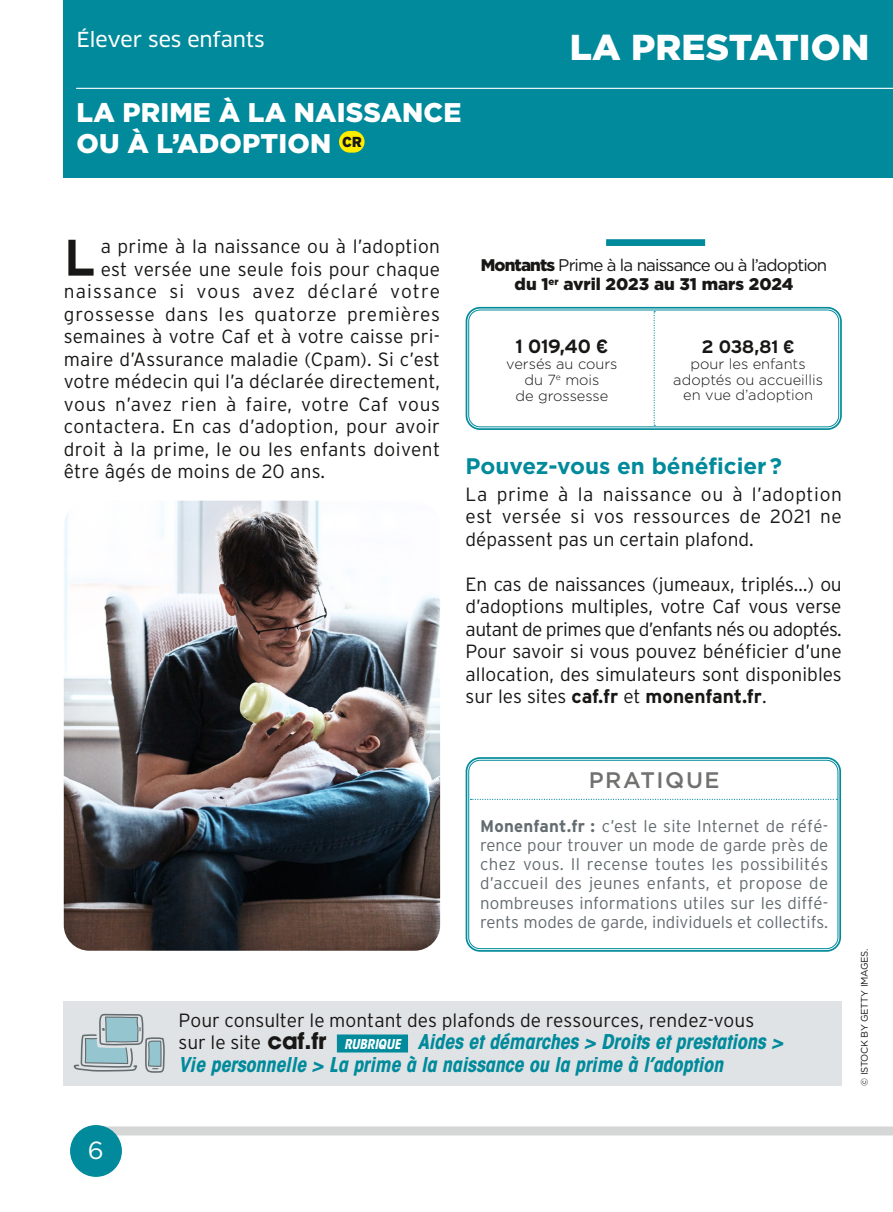
<style>
.page{position:relative;width:893px;height:1212px;background:#fff}
.page>*{position:absolute;margin:0;border:0;box-sizing:border-box;transform-origin:0 0}
.t1{font:700 51.3px "Interstate";color:#181716}
.t2{font:900 36px "Gotham";letter-spacing:.005em;color:#fff}
.t3{font:900 27px/31.5px "Gotham";letter-spacing:.005em;color:#fff}
.t4{font:24.75px "Gotham";color:#fff}
.t5{font:700 22.5px "Gotham";color:#008a9b}
.t6{font:500 22.5px "Gotham";letter-spacing:.07em;color:#717170}
.t7{font:italic 700 condensed 20.25px/22.5px "ITC Avant Garde Std";letter-spacing:-.01em;color:#008a9b}
.t8{font:20.25px "Clan OT News";letter-spacing:-.01em;color:#fff;scale:1.05 1}
.t9{font:300 19.12px/22.5px "Interstate";letter-spacing:.01em;color:#181716;text-align:justify}
.t10{font:300 19.12px "Interstate";letter-spacing:.04em;color:#181716}
.t11{font:300 19.12px "Interstate";letter-spacing:.035em;color:#181716}
.t12{font:300 19.12px "Interstate";letter-spacing:.06em;color:#181716}
.t13{font:700 19.12px "Interstate";color:#181716}
.t14{font:700 18px "Interstate";color:#181716}
.t15{font:300 16.88px/19.1px "Interstate";color:#636c70;text-align:justify}
.t16{font:900 16.88px/19.1px "Gotham";color:#181716;text-align:center}
.t17{font:300 14.62px/15.8px "Gotham";color:#181716;text-align:center}
.t18{font:9.45px "Gotham";letter-spacing:-.025em;color:#181716}
.s1{font-weight:400}
.s2{font-weight:700}
.s3{font-family:"Interstate";font-weight:300;font-style:normal;font-stretch:normal;font-size:19.12px;color:#181716}
.s4{font-style:normal;font-stretch:normal;font-size:22.5px;color:#181716}
.s5{font-size:13.5px;color:#fff}
</style>
<div class="page">
<div style="left:99px;top:1126px;width:794px;height:9px;background:#d5d6d6"></div>
<div style="left:70px;top:1125px;width:52px;height:52px;background:#008a9b;border-radius:50%"></div>
<div style="left:466px;top:307px;width:376px;height:123px;border:2px solid #008a9b;border-radius:14px"></div>
<div style="left:468px;top:310px;width:371px;height:117px;border:1px solid #008a9b;border-radius:11px"></div>
<div style="left:64px;top:0;width:829px;height:177px;background:#008a9b"></div>
<hr style="left:77px;top:88px;width:816px;height:1px;background:#fff">
<svg style="left:470px;top:799px;width:366px;height:1px"></svg>
<div style="left:466px;top:757px;width:375px;height:195px;border:2px solid #008a9b;border-radius:14px"></div>
<div style="left:468px;top:760px;width:370px;height:189px;border:1px solid #008a9b;border-radius:11px"></div>
<img style="left:64px;top:501px;width:376px;height:450px">
<div style="left:64px;top:1002px;width:778px;height:84px;background:#e0e3e5"></div>
<div style="left:337px;top:1034px;width:71px;height:18px;background:#008a9b"></div>
<div style="left:606px;top:239px;width:99px;height:7px;background:#008a9b"></div>
<svg style="left:654px;top:311px;width:1px;height:115px"></svg>
<svg style="left:73px;top:1013px;width:92px;height:142px"></svg>
<div style="left:339px;top:131px;width:26px;height:22px;background:#ffed00;border-radius:11px"></div>
<p class="t8" style="left:77px;top:28px;width:181px">Élever ses enfants</p>
<h3 class="t3" style="left:77px;top:96px;width:386px">LA PRIME À LA NAISSANCE<br>OU À L’ADOPTION <sup>CR</sup></h3>
<h2 class="t2" style="left:570px;top:23px;width:301px">LA PRESTATION</h2>
<h1 class="t1" style="left:64px;top:226px;width:33px">L</h1>
<p class="t9" style="left:101px;top:235px;width:341px">a prime à la naissance ou à l’adoption</p>
<p class="t9" style="left:101px;top:257px;width:341px">est versée une seule fois pour chaque</p>
<p class="t12" style="left:64px;top:280px;width:378px">naissance si vous avez déclaré votre</p>
<p class="t10" style="left:64px;top:302px;width:378px">grossesse dans les quatorze premières</p>
<p class="t9" style="left:64px;top:325px;width:378px">semaines à votre Caf et à votre caisse pri-</p>
<p class="t9" style="left:64px;top:347px;width:378px">maire d’Assurance maladie (Cpam). Si c’est</p>
<p class="t9" style="left:64px;top:370px;width:378px">votre médecin qui l’a déclarée directement,</p>
<p class="t11" style="left:64px;top:392px;width:378px">vous n’avez rien à faire, votre Caf vous</p>
<p class="t9" style="left:64px;top:415px;width:378px">contactera. En cas d’adoption, pour avoir</p>
<p class="t9" style="left:64px;top:437px;width:378px">droit à la prime, le ou les enfants doivent</p>
<p class="t9" style="left:64px;top:460px;width:263px">être âgés de moins de 20 ans.</p>
<p class="t16" style="left:481px;top:256px;width:348px">Montants <span class="s1">Prime à la naissance ou à l’adoption </span>du 1<sup>er</sup> avril 2023 au 31 mars 2024</p>
<p class="t13" style="left:516px;top:335px;width:94px">1 019,40 €</p>
<p class="t17" style="left:506px;top:356px;width:113px">versés au cours du 7<sup>e</sup> mois<br>de grossesse</p>
<p class="t14" style="left:702px;top:336px;width:95px">2 038,81 €</p>
<p class="t17" style="left:673px;top:355px;width:151px">pour les enfants adoptés ou accueillis en vue d’adoption</p>
<p class="t5" style="left:466px;top:451px;width:318px">Pouvez-vous en bénéficier ?</p>
<p class="t9" style="left:466px;top:482px;width:378px">La prime à la naissance ou à l’adoption est versée si vos ressources de 2021 ne dépassent pas un certain plafond.</p>
<p class="t9" style="left:466px;top:572px;width:378px">En cas de naissances (jumeaux, triplés…) ou d’adoptions multiples, votre Caf vous verse autant de primes que d’enfants nés ou adoptés.<br>Pour savoir si vous pouvez bénéficier d’une allocation, des simulateurs sont disponibles sur les sites <span class="s2">caf.fr</span> et <span class="s2">monenfant.fr</span>.</p>
<p class="t4" style="left:88px;top:1135px;width:18px">6</p>
<p class="t6" style="left:589px;top:765px;width:133px">PRATIQUE</p>
<p class="t15" style="left:480px;top:816px;width:350px"><span class="s2">Monenfant.fr :</span> c’est le site Internet de réfé&shy;rence pour trouver un mode de garde près de chez vous. Il recense toutes les possibilités d’accueil des jeunes enfants, et propose de nombreuses informations utiles sur les diffé&shy;rents modes de garde, individuels et collectifs.</p>
<p class="t9" style="left:179px;top:1008px;width:577px">Pour consulter le montant des plafonds de ressources, rendez-vous</p>
<p class="t7" style="left:179px;top:1030px;width:606px"><span class="s3">sur le site</span> <span class="s4">caf.fr</span> <span class="s5">RUBRIQUE</span> Aides et démarches &gt; Droits et prestations &gt;<br>Vie personnelle &gt; La prime à la naissance ou la prime à l’adoption</p>
<p class="t18" style="left:858px;top:1086px;width:139px;rotate:-90deg">© ISTOCK BY GETTY IMAGES.</p>
</div>
